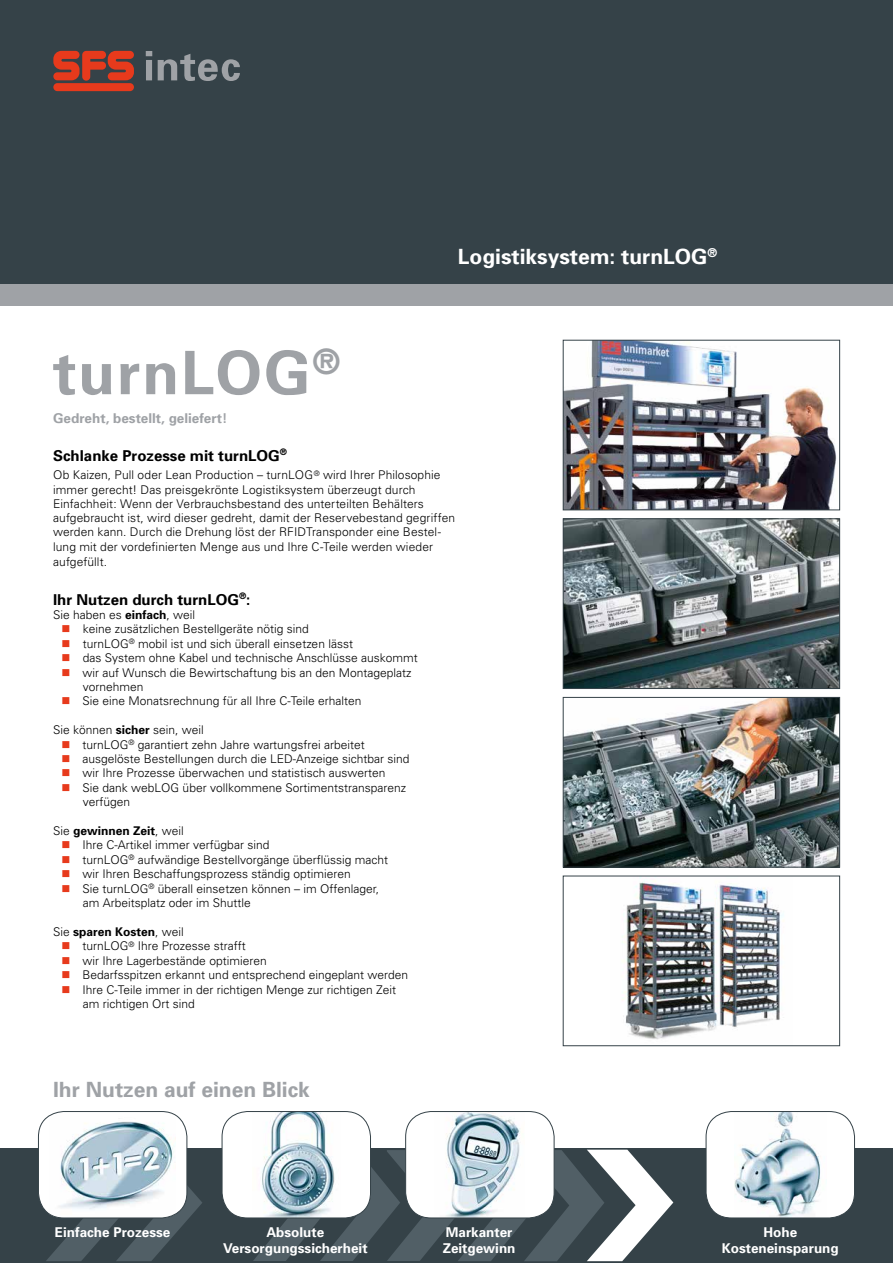
<style>
.page{position:relative;width:893px;height:1263px;background:#fff}
.page>*{position:absolute;margin:0;border:0;box-sizing:border-box;transform-origin:0 0}
.t1{font:700 60px "Univers";letter-spacing:.03em;color:#9fa2a6}
.t2{font:700 21px "Univers";color:#fff}
.t3{font:700 21px "Univers";color:#9fa2a6}
.t4{font:700 15px "Univers";color:#000}
.t5{font:700 13.5px "Univers";color:#fff}
.t6{font:700 13.5px "Univers";color:#9fa2a6}
.t7{font:300 12px/14.2px "Univers";color:#000}
.t8{font:700 12px "Univers";color:#000}
.s1{font-weight:700}
.s2{color:#e73a1c}
.s3{font-weight:300}
</style>
<div class="page">
<div style="left:0;top:0;width:893px;height:285px;background:#354248"></div>
<div style="left:0;top:284px;width:893px;height:21px;background:#9fa2a6"></div>
<svg style="left:53px;top:51px;width:81px;height:30px"></svg>
<div style="left:53px;top:83px;width:81px;height:8px;background:#e73a1c;border-radius:4px"></div>
<svg style="left:146px;top:51px;width:6px;height:29px"></svg>
<svg style="left:158px;top:54px;width:82px;height:27px"></svg>
<img style="left:565px;top:521px;width:273px;height:166px">
<div style="left:563px;top:519px;width:277px;height:170px;border:1px solid #354248"></div>
<img style="left:622px;top:880px;width:162px;height:160px">
<div style="left:563px;top:876px;width:277px;height:170px;border:1px solid #354248"></div>
<img style="left:565px;top:342px;width:272px;height:166px">
<div style="left:563px;top:340px;width:277px;height:170px;border:1px solid #354248"></div>
<img style="left:565px;top:699px;width:273px;height:166px">
<div style="left:563px;top:697px;width:277px;height:170px;border:1px solid #354248"></div>
<div style="left:0;top:1148px;width:893px;height:115px;background:#354248"></div>
<svg style="left:46px;top:1150px;width:627px;height:111px"></svg>
<div style="left:38px;top:1111px;width:149px;height:107px;background:#fff;border-radius:26px"></div>
<img style="left:49px;top:1111px;width:127px;height:107px">
<div style="left:38px;top:1111px;width:149px;height:107px;border:1px solid #354248;border-radius:26px"></div>
<div style="left:222px;top:1111px;width:148px;height:107px;background:#fff;border-radius:26px"></div>
<img style="left:262px;top:1113px;width:73px;height:103px">
<div style="left:222px;top:1111px;width:149px;height:107px;border:1px solid #354248;border-radius:26px"></div>
<div style="left:406px;top:1111px;width:148px;height:107px;background:#fff;border-radius:26px"></div>
<img style="left:446px;top:1113px;width:74px;height:103px">
<div style="left:405px;top:1111px;width:149px;height:107px;border:1px solid #354248;border-radius:26px"></div>
<div style="left:706px;top:1111px;width:148px;height:107px;background:#fff;border-radius:26px"></div>
<img style="left:734px;top:1113px;width:87px;height:103px">
<div style="left:706px;top:1111px;width:149px;height:107px;border:1px solid #354248;border-radius:26px"></div>
<p class="t2" style="left:458px;top:243px;width:261px">Logistiksystem: turnLOG<sup>®</sup></p>
<p class="t1" style="left:53px;top:334px;width:289px">turnLOG<sup>®</sup></p>
<p class="t6" style="left:53px;top:409px;width:176px">Gedreht, bestellt, geliefert!</p>
<p class="t4" style="left:53px;top:446px;width:235px">Schlanke Prozesse mit turnLOG<sup>®</sup></p>
<p class="t7" style="left:53px;top:468px;width:404px">Ob Kaizen, Pull oder Lean Production – turnLOG<sup>®</sup> wird Ihrer Philosophie immer gerecht! Das preisgekrönte Logistiksystem überzeugt durch Einfachheit: Wenn der Verbrauchsbestand des unterteilten Behälters aufgebraucht ist, wird dieser gedreht, damit der Reservebestand gegriffen werden kann. Durch die Drehung löst der RFIDTransponder eine Bestel&shy;lung mit der vordefinierten Menge aus und Ihre C-Teile werden wieder</p>
<p class="t7" style="left:53px;top:554px;width:56px">aufgefüllt.</p>
<p class="t4" style="left:53px;top:590px;width:199px">Ihr Nutzen durch turnLOG<sup>®</sup>:</p>
<p class="t7" style="left:53px;top:607px;width:144px">Sie haben es <span class="s1">einfach</span>, weil</p>
<p class="t7" style="left:62px;top:622px;width:249px"><span class="s2">■</span> keine zusätzlichen Bestellgeräte nötig sind</p>
<p class="t7" style="left:62px;top:636px;width:293px"><span class="s2">■</span> turnLOG<sup>®</sup> mobil ist und sich überall einsetzen lässt</p>
<p class="t7" style="left:62px;top:650px;width:358px"><span class="s2">■</span> das System ohne Kabel und technische Anschlüsse auskommt</p>
<p class="t7" style="left:62px;top:665px;width:351px"><span class="s2">■</span> wir auf Wunsch die Bewirtschaftung bis an den Montageplatz</p>
<p class="t7" style="left:83px;top:679px;width:62px">vornehmen</p>
<p class="t7" style="left:62px;top:694px;width:301px"><span class="s2">■</span> Sie eine Monatsrechnung für all Ihre C-Teile erhalten</p>
<p class="t7" style="left:53px;top:722px;width:152px">Sie können <span class="s1">sicher</span> sein, weil</p>
<p class="t7" style="left:62px;top:737px;width:304px"><span class="s2">■</span> turnLOG<sup>®</sup> garantiert zehn Jahre wartungsfrei arbeitet</p>
<p class="t7" style="left:62px;top:751px;width:349px"><span class="s2">■</span> ausgelöste Bestellungen durch die LED-Anzeige sichtbar sind</p>
<p class="t7" style="left:62px;top:766px;width:325px"><span class="s2">■</span> wir Ihre Prozesse überwachen und statistisch auswerten</p>
<p class="t7" style="left:62px;top:780px;width:346px"><span class="s2">■</span> Sie dank webLOG über vollkommene Sortimentstransparenz</p>
<p class="t7" style="left:83px;top:794px;width:49px">verfügen</p>
<p class="t8" style="left:53px;top:823px;width:132px"><span class="s3">Sie</span> gewinnen Zeit<span class="s3">, weil</span></p>
<p class="t7" style="left:62px;top:838px;width:209px"><span class="s2">■</span> Ihre C-Artikel immer verfügbar sind</p>
<p class="t7" style="left:62px;top:852px;width:328px"><span class="s2">■</span> turnLOG<sup>®</sup> aufwändige Bestellvorgänge überflüssig macht</p>
<p class="t7" style="left:62px;top:866px;width:291px"><span class="s2">■</span> wir Ihren Beschaffungsprozess ständig optimieren</p>
<p class="t7" style="left:62px;top:881px;width:319px"><span class="s2">■</span> Sie turnLOG<sup>®</sup> überall einsetzen können – im Offenlager,</p>
<p class="t7" style="left:83px;top:895px;width:170px">am Arbeitsplatz oder im Shuttle</p>
<p class="t8" style="left:53px;top:924px;width:132px"><span class="s3">Sie</span> sparen Kosten<span class="s3">, weil</span></p>
<p class="t7" style="left:62px;top:938px;width:186px"><span class="s2">■</span> turnLOG<sup>®</sup> Ihre Prozesse strafft</p>
<p class="t7" style="left:62px;top:953px;width:207px"><span class="s2">■</span> wir Ihre Lagerbestände optimieren</p>
<p class="t7" style="left:62px;top:967px;width:348px"><span class="s2">■</span> Bedarfsspitzen erkannt und entsprechend eingeplant werden</p>
<p class="t7" style="left:62px;top:982px;width:336px"><span class="s2">■</span> Ihre C-Teile immer in der richtigen Menge zur richtigen Zeit</p>
<p class="t7" style="left:83px;top:996px;width:114px">am richtigen Ort sind</p>
<p class="t3" style="left:53px;top:1076px;width:258px">Ihr Nutzen auf einen Blick</p>
<p class="t5" style="left:55px;top:1223px;width:117px">Einfache Prozesse</p>
<p class="t5" style="left:266px;top:1223px;width:59px">Absolute</p>
<p class="t5" style="left:223px;top:1239px;width:146px">Versorgungssicherheit</p>
<p class="t5" style="left:446px;top:1223px;width:68px">Markanter</p>
<p class="t5" style="left:443px;top:1239px;width:74px">Zeitgewinn</p>
<p class="t5" style="left:763px;top:1223px;width:35px">Hohe</p>
<p class="t5" style="left:722px;top:1239px;width:119px">Kosteneinsparung</p>
</div>
